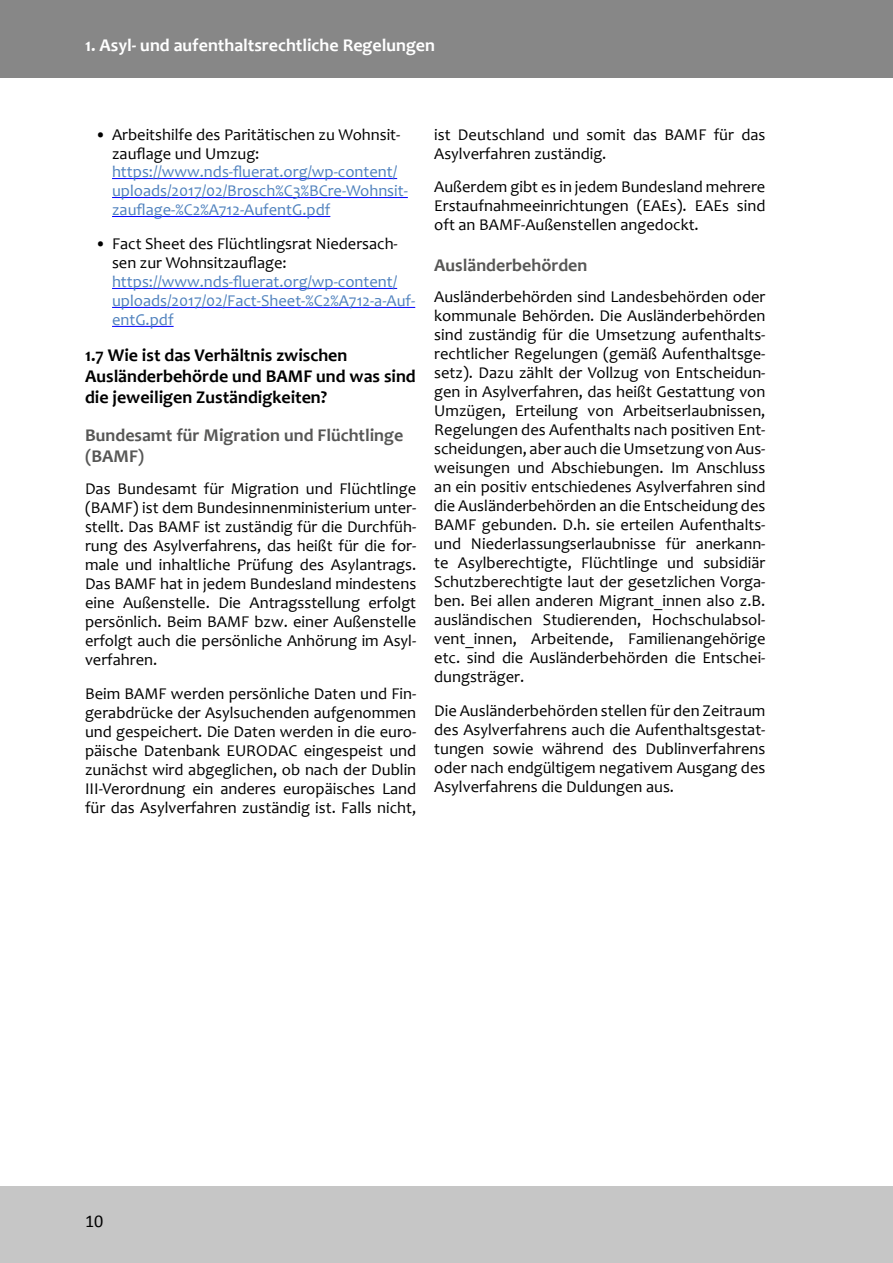
<style>
.page{position:relative;width:893px;height:1263px;background:#fff}
.page>*{position:absolute;margin:0;border:0;box-sizing:border-box;transform-origin:0 0}
.Heading_2{font:700 18px/21px "Candara";color:#000}
.Heading_3{font:700 18px/21px "Candara";color:#575756}
.t1{font:700 18px "Candara";color:#fff}
.t2{font:18px "Calibri";color:#000}
.t3{font:16.5px/19px "Candara";color:#000;text-align:justify}
.t4{font:16.5px/18.9px "Candara";color:#4f81bd}
.s1{color:#000}
</style>
<div class="page">
<div style="left:0;top:1186px;width:893px;height:77px;background:#c6c6c6"></div>
<div style="left:0;top:0;width:893px;height:78px;background:#878787"></div>
<hr style="left:112px;top:178px;width:285px;height:1px;background:#00f">
<hr style="left:112px;top:197px;width:296px;height:1px;background:#00f">
<hr style="left:112px;top:216px;width:218px;height:1px;background:#00f">
<hr style="left:112px;top:288px;width:285px;height:1px;background:#00f">
<hr style="left:112px;top:307px;width:303px;height:1px;background:#00f">
<hr style="left:112px;top:326px;width:62px;height:1px;background:#00f">
<p class="t1" style="left:85px;top:34px;width:352px">1. Asyl- und aufenthaltsrechtliche Regelungen</p>
<p class="t4" style="left:112px;top:125px;width:297px;text-indent:-17px"><span class="s1">• Arbeitshilfe des Paritätischen zu Wohnsit&shy;zauflage und Umzug: </span>https://www.nds-fluerat.org/wp-content/ uploads/2017/02/Brosch%C3%BCre-Wohnsit&shy;zauflage-%C2%A712-AufentG.pdf</p>
<p class="t4" style="left:112px;top:234px;width:305px;text-indent:-17px"><span class="s1">• Fact Sheet des Flüchtlingsrat Niedersach&shy;sen zur Wohnsitzauflage: </span>https://www.nds-fluerat.org/wp-content/ uploads/2017/02/Fact-Sheet-%C2%A712-a-Auf&shy;entG.pdf</p>
<h2 class="Heading_2" style="left:85px;top:345px;width:332px">1.7 Wie ist das Verhältnis zwischen<br>Ausländerbehörde und BAMF und was sind die jeweiligen Zuständigkeiten?</h2>
<h3 class="Heading_3" style="left:85px;top:425px;width:320px">Bundesamt für Migration und Flüchtlinge (BAMF)</h3>
<p class="t3" style="left:85px;top:479px;width:333px">Das Bundesamt für Migration und Flüchtlinge (BAMF) ist dem Bundesinnenministerium unter&shy;stellt. Das BAMF ist zuständig für die Durchfüh&shy;rung des Asylverfahrens, das heißt für die for&shy;male und inhaltliche Prüfung des Asylantrags.<br>Das BAMF hat in jedem Bundesland mindestens eine Außenstelle. Die Antragsstellung erfolgt persönlich. Beim BAMF bzw. einer Außenstelle erfolgt auch die persönliche Anhörung im Asyl&shy;verfahren.</p>
<p class="t3" style="left:85px;top:684px;width:333px">Beim BAMF werden persönliche Daten und Fin&shy;gerabdrücke der Asylsuchenden aufgenommen und gespeichert. Die Daten werden in die euro&shy;päische Datenbank EURODAC eingespeist und zunächst wird abgeglichen, ob nach der Dublin III-Verordnung ein anderes europäisches Land für das Asylverfahren zuständig ist. Falls nicht,</p>
<p class="t3" style="left:434px;top:124px;width:333px">ist Deutschland und somit das BAMF für das<br>Asylverfahren zuständig.</p>
<p class="t3" style="left:434px;top:178px;width:333px">Außerdem gibt es in jedem Bundesland mehrere Erstaufnahmeeinrichtungen (EAEs). EAEs sind oft an BAMF-Außenstellen angedockt.</p>
<h3 class="Heading_3" style="left:434px;top:254px;width:155px">Ausländerbehörden</h3>
<p class="t3" style="left:434px;top:287px;width:333px">Ausländerbehörden sind Landesbehörden oder kommunale Behörden. Die Ausländerbehörden sind zuständig für die Umsetzung aufenthalts&shy;rechtlicher Regelungen (gemäß Aufenthaltsge&shy;setz). Dazu zählt der Vollzug von Entscheidun&shy;gen in Asylverfahren, das heißt Gestattung von Umzügen, Erteilung von Arbeitserlaubnissen, Regelungen des Aufenthalts nach positiven Ent&shy;scheidungen, aber auch die Umsetzung von Aus&shy;weisungen und Abschiebungen. Im Anschluss an ein positiv entschiedenes Asylverfahren sind die Ausländerbehörden an die Entscheidung des BAMF gebunden. D.h. sie erteilen Aufenthalts&shy;und Niederlassungserlaubnisse für anerkann&shy;te Asylberechtigte, Flüchtlinge und subsidiär Schutzberechtigte laut der gesetzlichen Vorga&shy;ben. Bei allen anderen Migrant_innen also z.B. ausländischen Studierenden, Hochschulabsol&shy;vent_innen, Arbeitende, Familienangehörige etc. sind die Ausländerbehörden die Entschei&shy;dungsträger.</p>
<p class="t3" style="left:434px;top:701px;width:333px">Die Ausländerbehörden stellen für den Zeitraum des Asylverfahrens auch die Aufenthaltsgestat&shy;tungen sowie während des Dublinverfahrens oder nach endgültigem negativem Ausgang des Asylverfahrens die Duldungen aus.</p>
<p class="t2" style="left:85px;top:1208px;width:20px">10</p>
</div>
